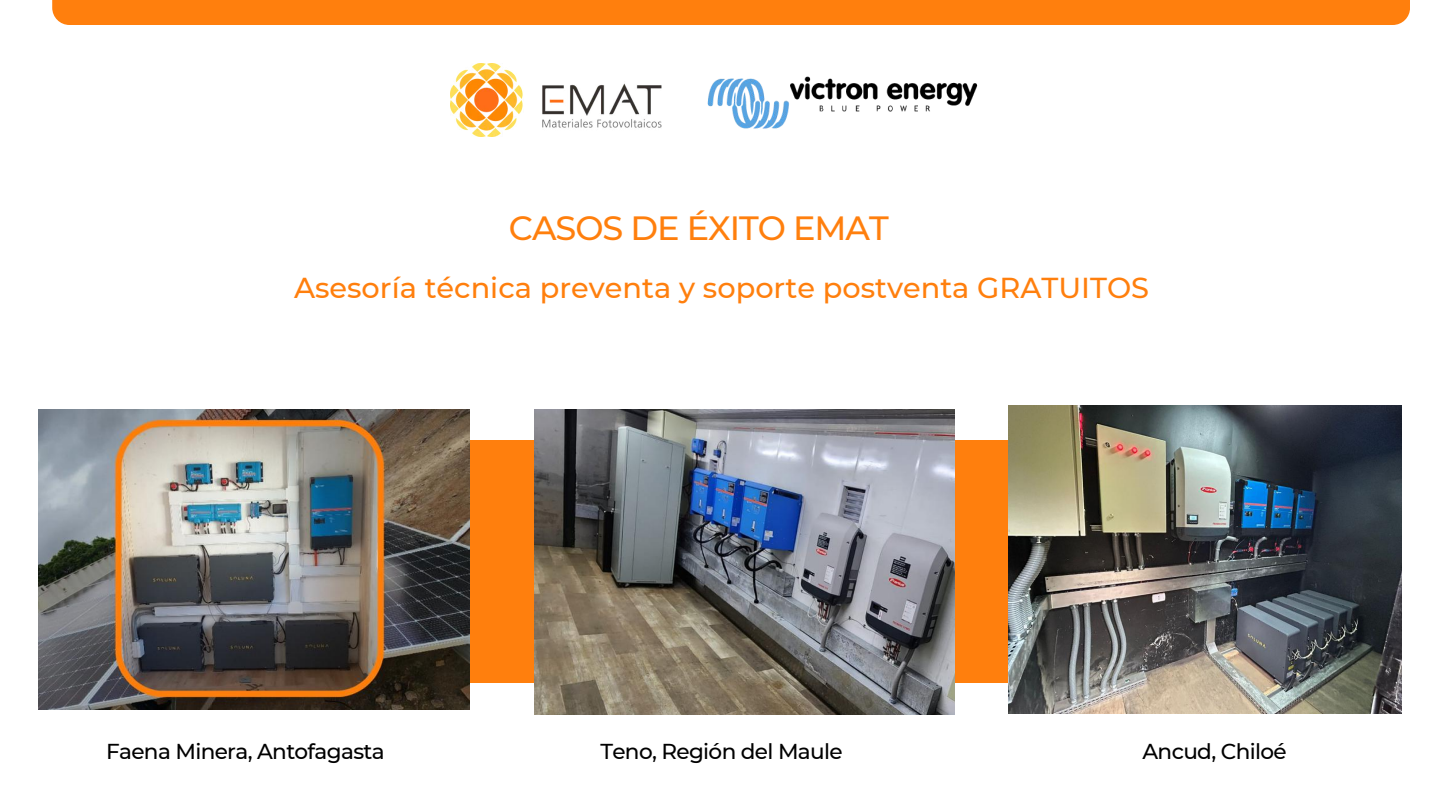
<style>
.page{position:relative;width:1440px;height:810px;background:#fff}
.page>*{position:absolute;margin:0;border:0;box-sizing:border-box;transform-origin:0 0}
.t1{font:500 33.6px "Montserrat";letter-spacing:-.03em;color:#ff7f0d}
.t2{font:500 28.8px "Montserrat";color:#ff7f0d}
.t3{font:500 21.6px "Montserrat";letter-spacing:-.03em;color:#000}
</style>
<div class="page">
<img style="left:707px;top:76px;width:271px;height:53px">
<div style="left:81px;top:440px;width:1278px;height:243px;background:#ff7f0d"></div>
<img style="left:535px;top:409px;width:419px;height:305px">
<img style="left:39px;top:409px;width:430px;height:301px">
<img style="left:1008px;top:405px;width:393px;height:309px">
<img style="left:450px;top:63px;width:212px;height:74px">
<div style="left:52px;top:0;width:1358px;height:25px;background:#ff7f0d"></div>
<h1 class="t1" style="left:509px;top:208px;width:382px">CASOS DE ÉXITO EMAT</h1>
<h2 class="t2" style="left:294px;top:270px;width:857px">Asesoría técnica preventa y soporte postventa GRATUITOS</h2>
<p class="t3" style="left:106px;top:738px;width:280px">Faena Minera, Antofagasta</p>
<p class="t3" style="left:600px;top:738px;width:244px">Teno, Región del Maule</p>
<p class="t3" style="left:1142px;top:738px;width:146px">Ancud, Chiloé</p>
</div>
